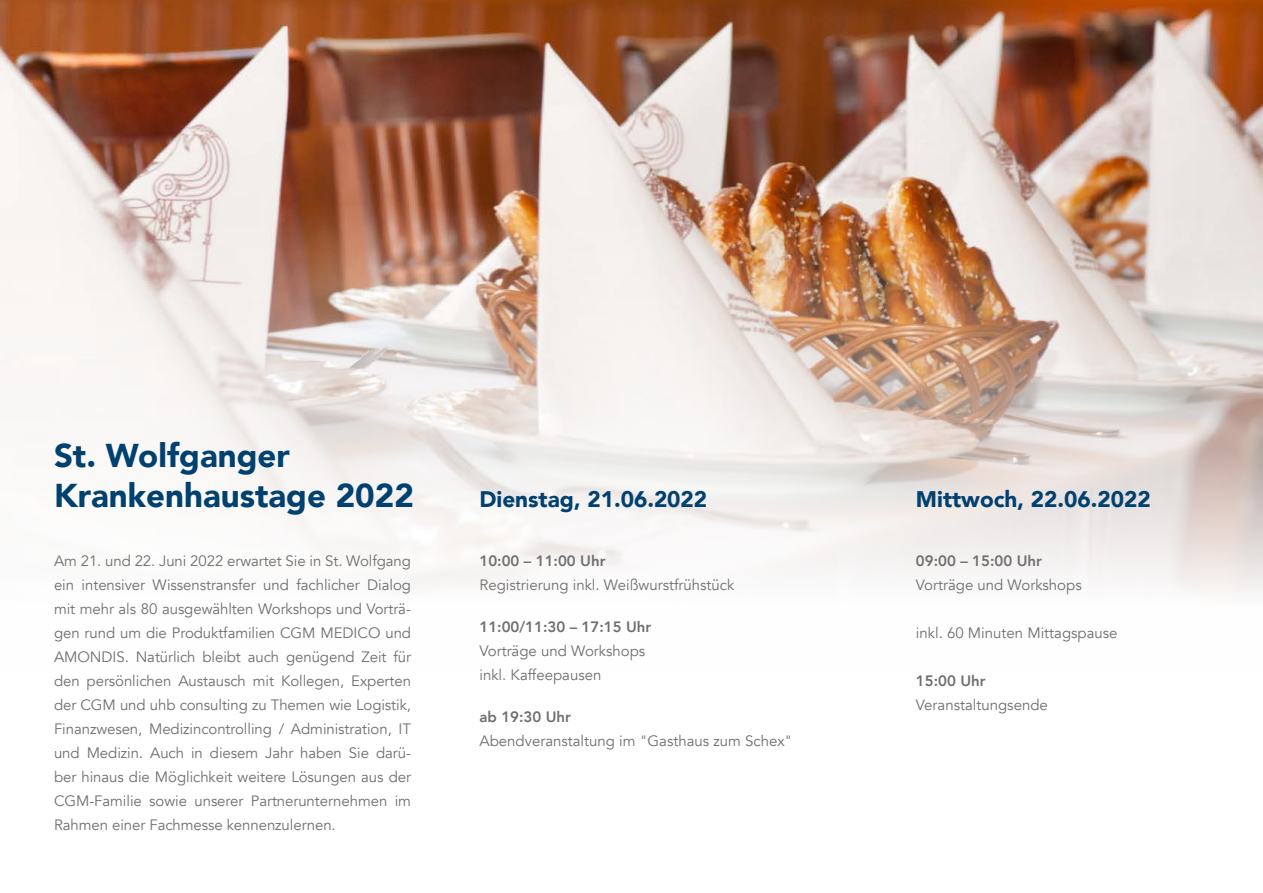
<style>
.page{position:relative;width:1263px;height:893px;background:#fff}
.page>*{position:absolute;margin:0;border:0;box-sizing:border-box;transform-origin:0 0}
.t1{font:900 33px/39.6px "Avenir LT Com";color:#004170}
.t2{font:900 22.5px "Avenir LT Com";color:#004170}
.t3{font:15px/24px "Avenir LT Com";color:#706f6f;text-align:justify}
.t4{font:800 15px "Avenir LT Com";color:#706f6f}
</style>
<div class="page">
<img style="left:0;top:0;width:1263px;height:593px">
<div style="left:209px;top:344px;width:7px;height:8px;background:#f5f3f1;border-radius:50%"></div>
<h1 class="t1" style="left:54px;top:436px;width:361px">St. Wolfganger<br>Krankenhaustage 2022</h1>
<h2 class="t2" style="left:479px;top:485px;width:229px">Dienstag, 21.06.2022</h2>
<h2 class="t2" style="left:916px;top:485px;width:236px">Mittwoch, 22.06.2022</h2>
<p class="t3" style="left:54px;top:549px;width:359px">Am 21. und 22. Juni 2022 erwartet Sie in St. Wolfgang ein intensiver Wissenstransfer und fachlicher Dialog mit mehr als 80 ausgewählten Workshops und Vorträ&shy;gen rund um die Produktfamilien CGM MEDICO und AMONDIS. Natürlich bleibt auch genügend Zeit für den persönlichen Austausch mit Kollegen, Experten der CGM und uhb consulting zu Themen wie Logistik, Finanzwesen, Medizincontrolling / Administration, IT und Medizin. Auch in diesem Jahr haben Sie darü&shy;ber hinaus die Möglichkeit weitere Lösungen aus der CGM-Familie sowie unserer Partnerunternehmen im Rahmen einer Fachmesse kennenzulernen.</p>
<p class="t4" style="left:479px;top:551px;width:128px">10:00 – 11:00 Uhr</p>
<p class="t3" style="left:479px;top:573px;width:256px">Registrierung inkl. Weißwurstfrühstück</p>
<p class="t4" style="left:479px;top:617px;width:173px">11:00/11:30 – 17:15 Uhr</p>
<p class="t3" style="left:479px;top:639px;width:167px">Vorträge und Workshops inkl. Kaffeepausen</p>
<p class="t4" style="left:479px;top:707px;width:93px">ab 19:30 Uhr</p>
<p class="t3" style="left:479px;top:729px;width:314px">Abendveranstaltung im "Gasthaus zum Schex"</p>
<p class="t4" style="left:916px;top:551px;width:128px">09:00 – 15:00 Uhr</p>
<p class="t3" style="left:916px;top:573px;width:167px">Vorträge und Workshops</p>
<p class="t3" style="left:916px;top:621px;width:203px">inkl. 60 Minuten Mittagspause</p>
<p class="t4" style="left:916px;top:671px;width:71px">15:00 Uhr</p>
<p class="t3" style="left:916px;top:693px;width:133px">Veranstaltungsende</p>
</div>
